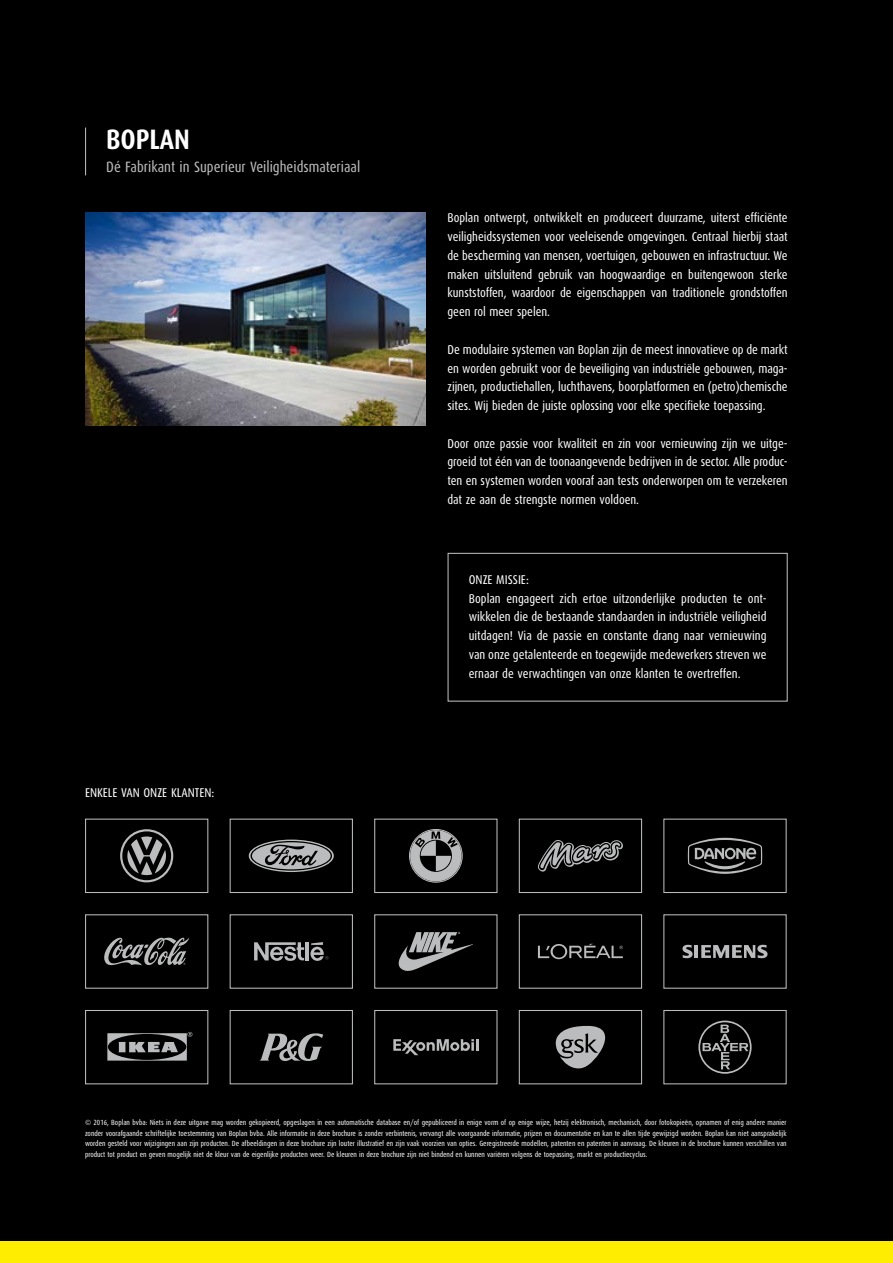
<style>
.page{position:relative;width:893px;height:1263px;background:#fff}
.page>*{position:absolute;margin:0;border:0;box-sizing:border-box;transform-origin:0 0}
.t1{font:700 28.2px "Dax Condensed";color:#fff}
.t2{font:15px "Dax Condensed";color:#bbbcbd}
._02_tekst_boplan{font:12.75px/18.8px "Dax Condensed";letter-spacing:-.005em;color:#fff;text-align:justify}
.copyright{font:7.5px/10.5px "Dax Condensed";color:#fff;text-align:justify}
</style>
<div class="page">
<div style="left:0;top:0;width:893px;height:1242px;background:#000"></div>
<div style="left:0;top:1242px;width:893px;height:21px;background:#ffed00"></div>
<hr style="left:85px;top:128px;width:1px;height:47px;background:#bbbcbd">
<img style="left:85px;top:213px;width:340px;height:212px">
<div style="left:448px;top:553px;width:340px;height:149px;border:1px solid #bbbcbd"></div>
<div style="left:120px;top:829px;width:53px;height:53px;border:2px solid #bbbcbd;border-radius:50%"></div>
<svg style="left:127px;top:836px;width:39px;height:39px"></svg>
<div style="left:85px;top:819px;width:123px;height:74px;border:1px solid #bbbcbd"></div>
<svg style="left:104px;top:938px;width:85px;height:27px"></svg>
<div style="left:85px;top:914px;width:123px;height:75px;border:1px solid #bbbcbd"></div>
<svg style="left:107px;top:1032px;width:85px;height:28px"></svg>
<div style="left:85px;top:1010px;width:123px;height:74px;border:1px solid #bbbcbd"></div>
<svg style="left:249px;top:839px;width:85px;height:33px"></svg>
<div style="left:230px;top:819px;width:123px;height:74px;border:1px solid #bbbcbd"></div>
<svg style="left:254px;top:942px;width:50px;height:19px"></svg>
<hr style="left:306px;top:942px;width:3px;height:18px;background:#bbbcbd">
<svg style="left:310px;top:942px;width:18px;height:19px"></svg>
<div style="left:230px;top:914px;width:123px;height:75px;border:1px solid #bbbcbd"></div>
<svg style="left:259px;top:1033px;width:64px;height:28px"></svg>
<div style="left:230px;top:1010px;width:123px;height:74px;border:1px solid #bbbcbd"></div>
<svg style="left:410px;top:830px;width:52px;height:51px"></svg>
<div style="left:374px;top:819px;width:123px;height:74px;border:1px solid #bbbcbd"></div>
<svg style="left:399px;top:932px;width:74px;height:39px"></svg>
<div style="left:374px;top:914px;width:123px;height:75px;border:1px solid #bbbcbd"></div>
<svg style="left:393px;top:1039px;width:85px;height:16px"></svg>
<div style="left:374px;top:1010px;width:123px;height:74px;border:1px solid #bbbcbd"></div>
<svg style="left:538px;top:840px;width:85px;height:31px"></svg>
<div style="left:519px;top:819px;width:123px;height:74px;border:1px solid #bbbcbd"></div>
<svg style="left:538px;top:944px;width:85px;height:15px"></svg>
<div style="left:519px;top:914px;width:123px;height:75px;border:1px solid #bbbcbd"></div>
<svg style="left:556px;top:1026px;width:49px;height:42px"></svg>
<div style="left:519px;top:1010px;width:123px;height:74px;border:1px solid #bbbcbd"></div>
<svg style="left:688px;top:838px;width:74px;height:36px"></svg>
<div style="left:663px;top:819px;width:124px;height:74px;border:1px solid #bbbcbd"></div>
<svg style="left:682px;top:945px;width:11px;height:13px"></svg>
<hr style="left:694px;top:945px;width:4px;height:13px;background:#bbbcbd">
<svg style="left:701px;top:945px;width:66px;height:13px"></svg>
<div style="left:663px;top:914px;width:124px;height:75px;border:1px solid #bbbcbd"></div>
<svg style="left:698px;top:1020px;width:54px;height:54px"></svg>
<div style="left:663px;top:1010px;width:124px;height:74px;border:1px solid #bbbcbd"></div>
<p class="t1" style="left:106px;top:124px;width:85px">BOPLAN</p>
<p class="t2" style="left:106px;top:158px;width:255px">Dé Fabrikant in Superieur Veiligheidsmateriaal</p>
<p class="_02_tekst_boplan" style="left:85px;top:783px;width:131px">ENKELE VAN ONZE KLANTEN:</p>
<p class="_02_tekst_boplan" style="left:448px;top:209px;width:342px">Boplan ontwerpt, ontwikkelt en produceert duurzame, uiterst efficiënte veiligheidssystemen voor veeleisende omgevingen. Centraal hierbij staat de bescherming van mensen, voertuigen, gebouwen en infrastructuur. We maken uitsluitend gebruik van hoogwaardige en buitengewoon sterke kunststoffen, waardoor de eigenschappen van traditionele grondstoffen geen rol meer spelen.</p>
<p class="_02_tekst_boplan" style="left:448px;top:340px;width:342px">De modulaire systemen van Boplan zijn de meest innovatieve op de markt en worden gebruikt voor de beveiliging van industriële gebouwen, maga&shy;zijnen, productiehallen, luchthavens, boorplatformen en (petro)chemische sites. Wij bieden de juiste oplossing voor elke specifieke toepassing.</p>
<p class="_02_tekst_boplan" style="left:448px;top:434px;width:342px">Door onze passie voor kwaliteit en zin voor vernieuwing zijn we uitge&shy;groeid tot één van de toonaangevende bedrijven in de sector. Alle produc&shy;ten en systemen worden vooraf aan tests onderworpen om te verzekeren dat ze aan de strengste normen voldoen.</p>
<p class="_02_tekst_boplan" style="left:469px;top:570px;width:62px">ONZE MISSIE:</p>
<p class="_02_tekst_boplan" style="left:469px;top:589px;width:299px">Boplan engageert zich ertoe uitzonderlijke producten te ont&shy;wikkelen die de bestaande standaarden in industriële veiligheid uitdagen! Via de passie en constante drang naar vernieuwing van onze getalenteerde en toegewijde medewerkers streven we ernaar de verwachtingen van onze klanten te overtreffen.</p>
<p class="copyright" style="left:85px;top:1117px;width:703px">© 2016, Boplan bvba: Niets in deze uitgave mag worden gekopieerd, opgeslagen in een automatische database en/of gepubliceerd in enige vorm of op enige wijze, hetzij elektronisch, mechanisch, door fotokopieën, opnamen of enig andere manier zonder voorafgaande schriftelijke toestemming van Boplan bvba. Alle informatie in deze brochure is zonder verbintenis, vervangt alle voorgaande informatie, prijzen en documentatie en kan te allen tijde gewijzigd worden. Boplan kan niet aansprakelijk worden gesteld voor wijzigingen aan zijn producten. De afbeeldingen in deze brochure zijn louter illustratief en zijn vaak voorzien van opties. Geregistreerde modellen, patenten en patenten in aanvraag. De kleuren in de brochure kunnen verschillen van product tot product en geven mogelijk niet de kleur van de eigenlijke producten weer. De kleuren in deze brochure zijn niet bindend en kunnen variëren volgens de toepassing, markt en productiecyclus.</p>
</div>
